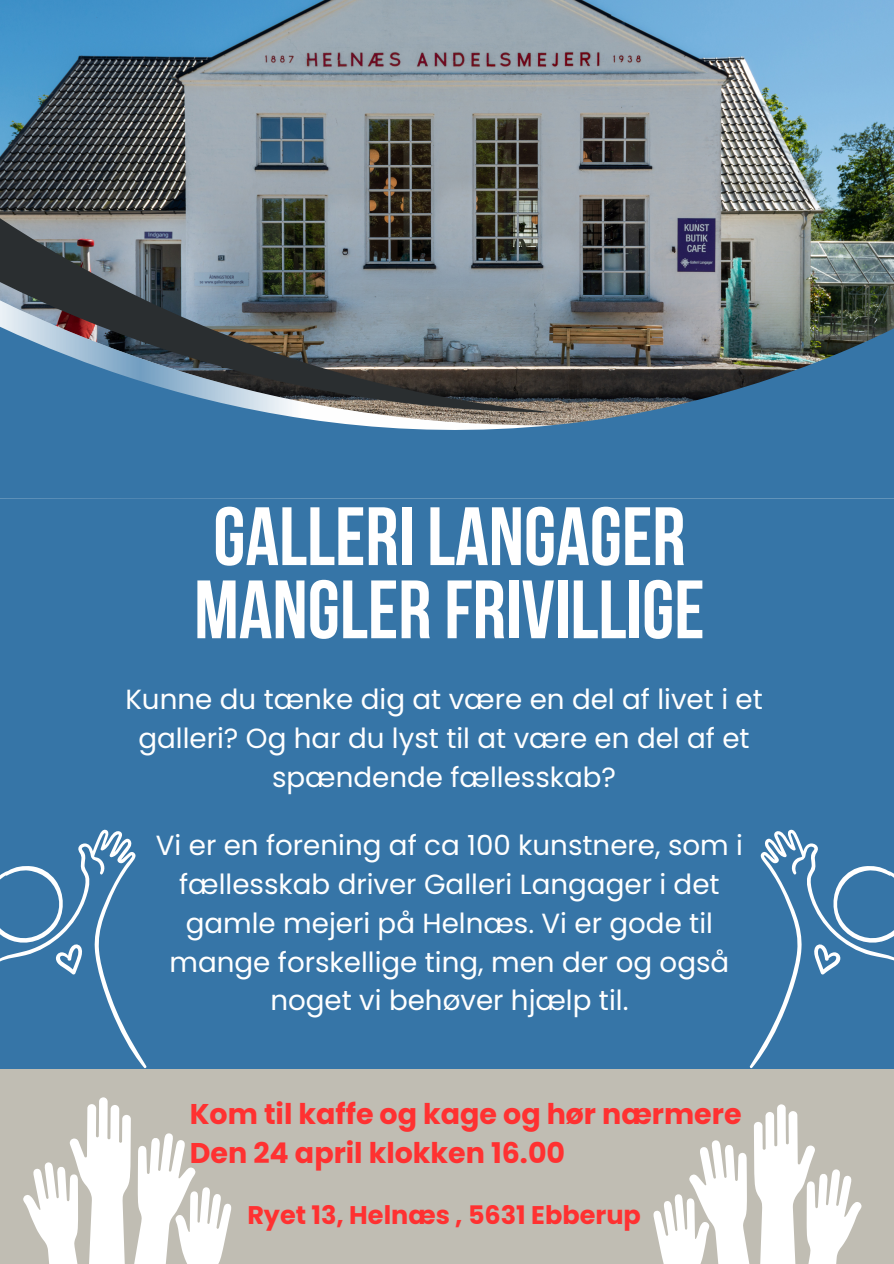
<style>
.page{position:relative;width:894px;height:1264px;background:#fff}
.page>*{position:absolute;margin:0;border:0;box-sizing:border-box;transform-origin:0 0}
.t1{font:700 82.5px/73.2px "Bebas Neue";color:#fff}
.t2{font:700 28.5px/39.3px "Poppins";color:#ff3131}
.t3{font:27.75px/38.8px "Poppins";color:#fff;text-align:center}
.t4{font:700 25.5px "Poppins";color:#ff3131}
</style>
<div class="page">
<div style="left:0;top:0;width:893px;height:1263px;background:#3675a7"></div>
<img style="left:0;top:0;width:893px;height:265px">
<img style="left:556px;top:265px;width:337px;height:27px">
<img style="left:556px;top:292px;width:337px;height:41px">
<svg style="left:0;top:333px;width:893px;height:166px"></svg>
<img style="left:0;top:170px;width:556px;height:242px">
<div style="left:0;top:1069px;width:893px;height:194px;background:#c0bdb3"></div>
<svg style="left:23px;top:1097px;width:208px;height:166px"></svg>
<svg style="left:0;top:829px;width:147px;height:239px"></svg>
<svg style="left:749px;top:829px;width:144px;height:239px"></svg>
<svg style="left:653px;top:1104px;width:208px;height:159px"></svg>
<h3 class="t1" style="left:194px;top:508px;width:512px">GALLERI LANGAGER<br>MANGLER FRIVILLIGE</h3>
<h1 class="t3" style="left:125px;top:680px;width:638px">Kunne du tænke dig at være en del af livet i et galleri? Og har du lyst til at være en del af et spændende fællesskab?</h1>
<h3 class="t3" style="left:156px;top:826px;width:588px">Vi er en forening af ca 100 kunstnere, som i fællesskab driver Galleri Langager i det gamle mejeri på Helnæs. Vi er gode til mange forskellige ting, men der og også noget vi behøver hjælp til.</h3>
<p class="t2" style="left:190px;top:1094px;width:553px">Kom til kaffe og kage og hør nærmere<br>Den 24 april klokken 16.00</p>
<p class="t4" style="left:247px;top:1197px;width:395px">Ryet 13, Helnæs , 5631 Ebberup</p>
</div>
